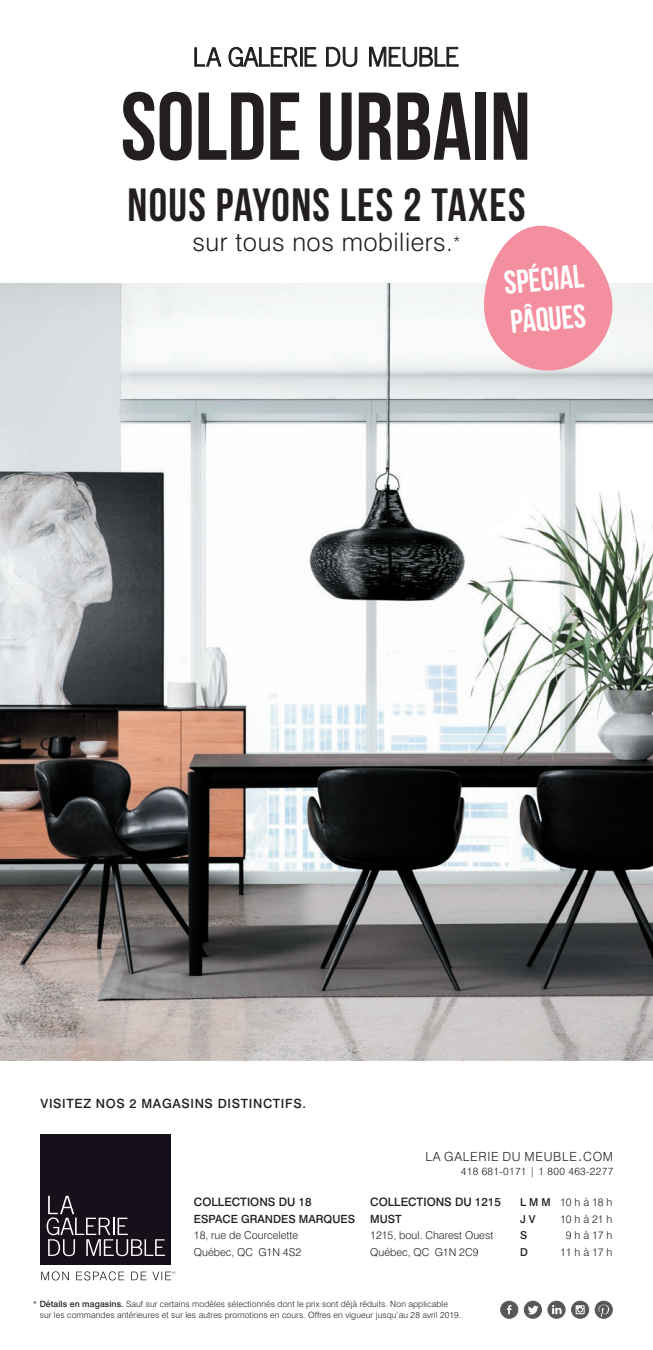
<style>
.page{position:relative;width:653px;height:1350px;background:#fff}
.page>*{position:absolute;margin:0;border:0;box-sizing:border-box;transform-origin:0 0}
.t1{font:96px "Bebas Neue";color:#231f20}
.t2{font:46.5px "Bebas Neue";letter-spacing:.03em;color:#231f20}
.t3{font:32.85px "Bebas Neue";color:#fff}
.t4{font:300 25.5px "Swiss 721 BT";letter-spacing:.02em;color:#231f20}
.t5{font:500 12.75px "Swiss 721 BT";letter-spacing:.05em;color:#231f20}
.t6{font:300 12.6px "Swiss 721 BT";letter-spacing:.055em;color:#231f20}
.t7{font:500 11.7px "Swiss 721 BT";color:#231f20}
.t8{font:500 11.25px "Swiss 721 BT";color:#231f20}
.t9{font:300 10.8px/16.5px "Swiss 721 BT";color:#231f20}
.t10{font:500 10.8px "Swiss 721 BT";color:#231f20}
.t11{font:300 10.5px "Swiss 721 BT";letter-spacing:.03em;color:#231f20}
.t12{font:300 8.7px/10.5px "Swiss 721 BT";letter-spacing:.01em;color:#231f20}
.s1{font-size:18px}
.s2{font-weight:500}
</style>
<div class="page">
<img style="left:0;top:284px;width:652px;height:776px">
<svg style="left:326px;top:47px;width:31px;height:20px"></svg>
<svg style="left:369px;top:47px;width:89px;height:20px"></svg>
<svg style="left:194px;top:48px;width:27px;height:18px"></svg>
<svg style="left:228px;top:47px;width:88px;height:20px"></svg>
<div style="left:40px;top:1134px;width:131px;height:131px;background:#17101a"></div>
<svg style="left:47px;top:1196px;width:118px;height:60px"></svg>
<svg style="left:41px;top:1271px;width:134px;height:9px"></svg>
<div style="left:500px;top:1301px;width:17px;height:17px;background:#57585a;border-radius:50%"></div>
<div style="left:500px;top:1301px;width:17px;height:17px;border:1px solid #57585a;border-radius:50%"></div>
<svg style="left:507px;top:1305px;width:4px;height:9px"></svg>
<svg style="left:571px;top:1301px;width:17px;height:17px"></svg>
<div style="left:571px;top:1301px;width:17px;height:17px;border:1px solid #57585a;border-radius:50%"></div>
<svg style="left:575px;top:1305px;width:9px;height:9px"></svg>
<svg style="left:594px;top:1301px;width:18px;height:18px"></svg>
<div style="left:547px;top:1301px;width:18px;height:17px;background:#57585a;border-radius:50%"></div>
<div style="left:547px;top:1301px;width:18px;height:17px;border:1px solid #57585a;border-radius:50%"></div>
<svg style="left:552px;top:1305px;width:9px;height:9px"></svg>
<div style="left:524px;top:1301px;width:17px;height:17px;background:#57585a;border-radius:50%"></div>
<div style="left:524px;top:1301px;width:17px;height:17px;border:1px solid #57585a;border-radius:50%"></div>
<svg style="left:528px;top:1306px;width:10px;height:8px"></svg>
<svg style="left:481px;top:225px;width:134px;height:148px"></svg>
<p class="t1" style="left:121px;top:74px;width:411px">SOLDE URBAIN</p>
<p class="t2" style="left:127px;top:179px;width:399px">NOUS PAYONS LES 2 TAXES</p>
<p class="t4" style="left:192px;top:226px;width:269px">sur tous nos mobiliers.<sup>*</sup></p>
<p class="t3" style="left:502px;top:265px;width:82px;rotate:-5deg">SPÉCIAL</p>
<p class="t3" style="left:508px;top:304px;width:77px;rotate:-5deg">PÂQUES</p>
<p class="t5" style="left:40px;top:1095px;width:267px">VISITEZ NOS 2 MAGASINS DISTINCTIFS.</p>
<p class="t7" style="left:194px;top:1195px;width:119px">COLLECTIONS DU 18</p>
<p class="t8" style="left:194px;top:1212px;width:162px">ESPACE GRANDES MARQUES</p>
<p class="t9" style="left:194px;top:1227px;width:109px">18, rue de Courcelette<br>Québec, QC G1N 4S2</p>
<p class="t6" style="left:425px;top:1149px;width:189px">LA GALERIE DU MEUBLE<span class="s1">.</span>COM</p>
<p class="t11" style="left:460px;top:1165px;width:154px">418 681-0171 | 1 800 463-2277</p>
<p class="t7" style="left:370px;top:1195px;width:132px">COLLECTIONS DU 1215</p>
<p class="t8" style="left:370px;top:1212px;width:33px">MUST</p>
<p class="t9" style="left:370px;top:1227px;width:124px">1215, boul. Charest Ouest<br>Québec, QC G1N 2C9</p>
<p class="t9" style="left:519px;top:1194px;width:94px"><span class="s2">L M M</span> 10 h à 18 h</p>
<p class="t10" style="left:519px;top:1213px;width:17px">J V</p>
<p class="t9" style="left:560px;top:1211px;width:54px">10 h à 21 h</p>
<p class="t10" style="left:519px;top:1229px;width:9px">S</p>
<p class="t9" style="left:565px;top:1227px;width:48px">9 h à 17 h</p>
<p class="t10" style="left:519px;top:1246px;width:9px">D</p>
<p class="t9" style="left:560px;top:1244px;width:54px">11 h à 17 h</p>
<p class="t12" style="left:40px;top:1299px;width:422px;text-indent:-7px">* <span class="s2">Détails en magasins.</span> Sauf sur certains modèles sélectionnés dont le prix sont déjà réduits. Non applicable sur les commandes antérieures et sur les autres promotions en cours. Offres en vigueur jusqu’au 28 avril 2019.</p>
</div>
